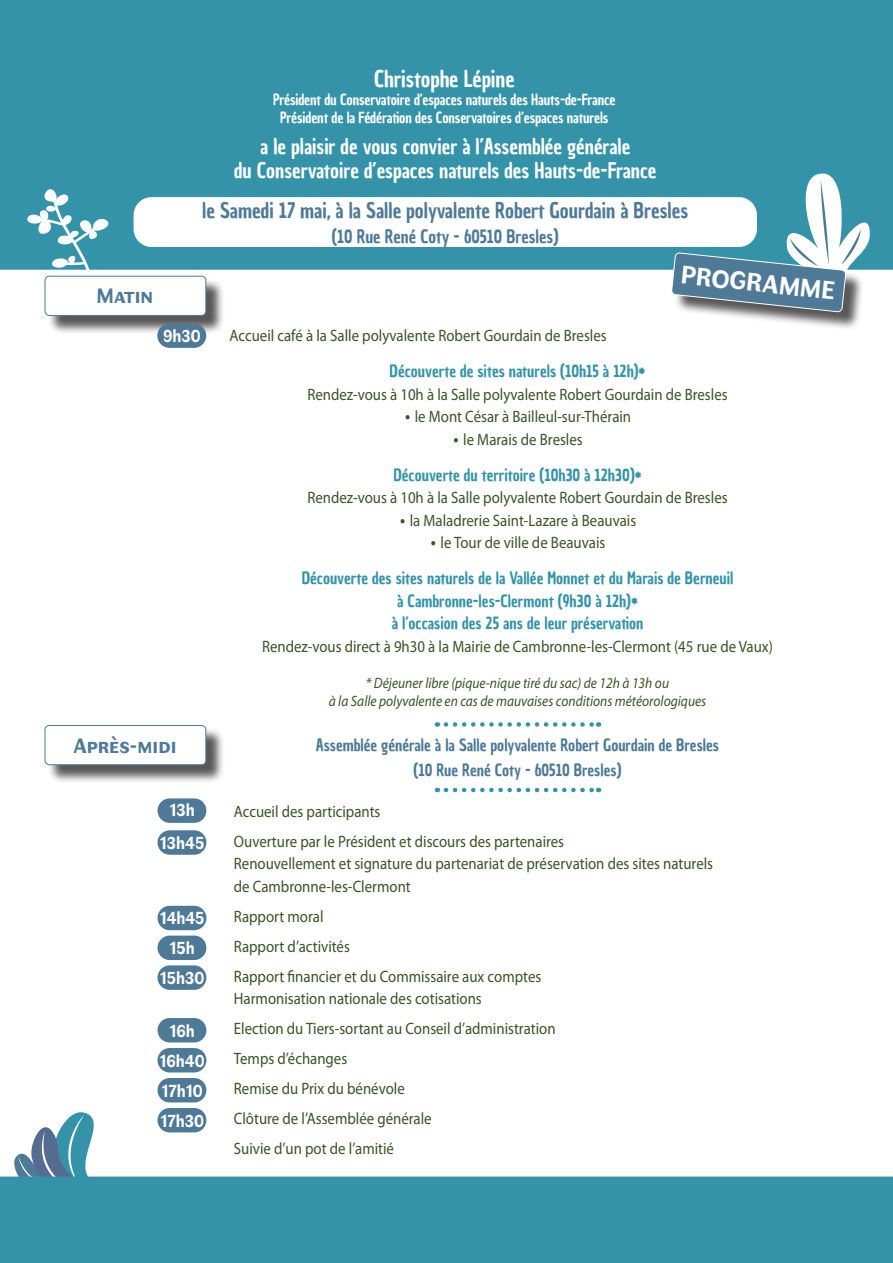
<style>
.page{position:relative;width:893px;height:1263px;background:#fff}
.page>*{position:absolute;margin:0;border:0;box-sizing:border-box;transform-origin:0 0}
.t1{font:700 25.65px "Faune Text";color:#fff}
.t2{font:22.5px "Chau Philomene One";color:#fff;scale:.9 1}
.t3{font:21px "Chau Philomene One";color:#fff;scale:.9 1}
.t4{font:21px "Chau Philomene One";color:#4e7a98;scale:.9 1}
.t5{font:700 21px "Faune Text";color:#4e7a98}
.t6{font:700 18px "Faune Text";color:#fff;scale:.9 1}
.t7{font:18px "Chau Philomene One";color:#4e7a98;scale:.9 1}
.t8{font:16.5px "Myriad Pro";color:#3a5425;scale:.9 1}
.t9{font:16.5px "Chau Philomene One";color:#3593a9;scale:.9 1}
.t10{font:16.5px "Chau Philomene One";color:#4e7a98;scale:.9 1}
.t11{font:15px "Chau Philomene One";letter-spacing:-.01em;color:#fff;scale:.89 1}
.t12{font:italic 15px "Myriad Pro";color:#3a5425;scale:.9 1}
.s1{font-family:"Gravity"}
</style>
<div class="page">
<div style="left:0;top:0;width:893px;height:270px;background:#3593a9"></div>
<div style="left:134px;top:197px;width:623px;height:50px;background:#fff;border-radius:18px"></div>
<svg style="left:446px;top:722px;width:153px;height:5px"></svg>
<svg style="left:24px;top:189px;width:90px;height:81px"></svg>
<svg style="left:14px;top:1112px;width:80px;height:64px"></svg>
<div style="left:0;top:1176px;width:893px;height:87px;background:#3593a9"></div>
<div style="left:674px;top:256px;width:190px;height:75px;background:#231f20;opacity:.75"></div>
<svg style="left:671px;top:164px;width:200px;height:149px"></svg>
<div style="left:47px;top:278px;width:178px;height:57px;background:#231f20;opacity:.75"></div>
<div style="left:45px;top:276px;width:161px;height:39px;background:#fff;border-radius:4px"></div>
<div style="left:45px;top:276px;width:161px;height:40px;border:1px solid #4e7a98;border-radius:4px"></div>
<div style="left:157px;top:323px;width:49px;height:25px;background:#4e7a98;border-radius:12px"></div>
<div style="left:157px;top:798px;width:49px;height:25px;background:#4e7a98;border-radius:12px"></div>
<div style="left:157px;top:830px;width:49px;height:25px;background:#4e7a98;border-radius:12px"></div>
<div style="left:47px;top:727px;width:178px;height:57px;background:#231f20;opacity:.75"></div>
<div style="left:45px;top:725px;width:161px;height:40px;background:#fff;border-radius:4px"></div>
<div style="left:45px;top:725px;width:161px;height:40px;border:1px solid #4e7a98;border-radius:4px"></div>
<div style="left:157px;top:935px;width:49px;height:25px;background:#4e7a98;border-radius:12px"></div>
<div style="left:157px;top:965px;width:49px;height:25px;background:#4e7a98;border-radius:12px"></div>
<div style="left:157px;top:1018px;width:49px;height:24px;background:#4e7a98;border-radius:12px"></div>
<div style="left:157px;top:1078px;width:49px;height:24px;background:#4e7a98;border-radius:12px"></div>
<div style="left:157px;top:1108px;width:49px;height:24px;background:#4e7a98;border-radius:12px"></div>
<div style="left:157px;top:906px;width:49px;height:24px;background:#4e7a98;border-radius:12px"></div>
<svg style="left:446px;top:788px;width:153px;height:4px"></svg>
<div style="left:157px;top:1048px;width:49px;height:24px;background:#4e7a98;border-radius:12px"></div>
<p class="t2" style="left:374px;top:64px;width:157px">Christophe Lépine</p>
<p class="t11" style="left:273px;top:90px;width:386px">Président du Conservatoire d’espaces naturels des Hauts-de-France</p>
<p class="t11" style="left:280px;top:108px;width:370px">Président de la Fédération des Conservatoires d’espaces naturels</p>
<p class="t5" style="left:97px;top:281px;width:58px">Matin</p>
<p class="t3" style="left:260px;top:132px;width:413px">a le plaisir de vous convier à l’Assemblée générale</p>
<p class="t3" style="left:234px;top:156px;width:471px">du Conservatoire d’espaces naturels des Hauts-de-France</p>
<p class="t4" style="left:202px;top:196px;width:541px">le Samedi 17 mai, à la Salle polyvalente Robert Gourdain à Bresles</p>
<p class="t7" style="left:332px;top:224px;width:254px">(10 Rue René Coty - 60510 Bresles)</p>
<p class="t1" style="left:683px;top:257px;width:156px;rotate:6deg">PROGRAMME</p>
<p class="t6" style="left:163px;top:323px;width:43px">9h30</p>
<p class="t5" style="left:73px;top:731px;width:105px">Après-midi</p>
<p class="t6" style="left:169px;top:798px;width:30px">13h</p>
<p class="t6" style="left:160px;top:830px;width:51px">13h45</p>
<p class="t6" style="left:160px;top:906px;width:51px">14h45</p>
<p class="t6" style="left:169px;top:935px;width:30px">15h</p>
<p class="t6" style="left:160px;top:965px;width:51px">15h30</p>
<p class="t6" style="left:169px;top:1018px;width:30px">16h</p>
<p class="t6" style="left:159px;top:1048px;width:52px">16h40</p>
<p class="t6" style="left:161px;top:1078px;width:47px">17h10</p>
<p class="t6" style="left:160px;top:1108px;width:50px">17h30</p>
<p class="t8" style="left:230px;top:325px;width:420px">Accueil café à la Salle polyvalente Robert Gourdain de Bresles</p>
<p class="t9" style="left:390px;top:360px;width:286px">Découverte de sites naturels (10h15 à 12h)*</p>
<p class="t8" style="left:307px;top:384px;width:469px">Rendez-vous à 10h à la Salle polyvalente Robert Gourdain de Bresles</p>
<p class="t8" style="left:404px;top:406px;width:254px"><span class="s1">•</span> le Mont César à Bailleul-sur-Thérain</p>
<p class="t8" style="left:452px;top:429px;width:147px"><span class="s1">•</span> le Marais de Bresles</p>
<p class="t9" style="left:393px;top:464px;width:277px">Découverte du territoire (10h30 à 12h30)*</p>
<p class="t8" style="left:307px;top:487px;width:469px">Rendez-vous à 10h à la Salle polyvalente Robert Gourdain de Bresles</p>
<p class="t8" style="left:399px;top:510px;width:265px"><span class="s1">•</span> la Maladrerie Saint-Lazare à Beauvais</p>
<p class="t8" style="left:430px;top:532px;width:197px"><span class="s1">•</span> le Tour de ville de Beauvais</p>
<p class="t9" style="left:302px;top:567px;width:481px">Découverte des sites naturels de la Vallée Monnet et du Marais de Berneuil</p>
<p class="t9" style="left:397px;top:590px;width:269px">à Cambronne-les-Clermont (9h30 à 12h)*</p>
<p class="t9" style="left:392px;top:612px;width:281px">à l’occasion des 25 ans de leur préservation</p>
<p class="t8" style="left:262px;top:636px;width:569px">Rendez-vous direct à 9h30 à la Mairie de Cambronne-les-Clermont (45 rue de Vaux)</p>
<p class="t12" style="left:366px;top:673px;width:338px">* Déjeuner libre (pique-nique tiré du sac) de 12h à 13h ou</p>
<p class="t12" style="left:329px;top:691px;width:421px">à la Salle polyvalente en cas de mauvaises conditions météorologiques</p>
<p class="t10" style="left:316px;top:734px;width:449px">Assemblée générale à la Salle polyvalente Robert Gourdain de Bresles</p>
<p class="t10" style="left:413px;top:759px;width:233px">(10 Rue René Coty - 60510 Bresles)</p>
<p class="t8" style="left:234px;top:801px;width:164px">Accueil des participants</p>
<p class="t8" style="left:234px;top:831px;width:368px">Ouverture par le Président et discours des partenaires</p>
<p class="t8" style="left:234px;top:853px;width:534px">Renouvellement et signature du partenariat de préservation des sites naturels</p>
<p class="t8" style="left:234px;top:876px;width:198px">de Cambronne-les-Clermont</p>
<p class="t8" style="left:234px;top:906px;width:101px">Rapport moral</p>
<p class="t8" style="left:234px;top:936px;width:130px">Rapport d’activités</p>
<p class="t8" style="left:234px;top:966px;width:343px">Rapport financier et du Commissaire aux comptes</p>
<p class="t8" style="left:234px;top:988px;width:277px">Harmonisation nationale des cotisations</p>
<p class="t8" style="left:234px;top:1018px;width:359px">Election du Tiers-sortant au Conseil d’administration</p>
<p class="t8" style="left:234px;top:1048px;width:127px">Temps d’échanges</p>
<p class="t8" style="left:234px;top:1078px;width:191px">Remise du Prix du bénévole</p>
<p class="t8" style="left:234px;top:1108px;width:221px">Clôture de l’Assemblée générale</p>
<p class="t8" style="left:234px;top:1138px;width:179px">Suivie d’un pot de l’amitié</p>
</div>
